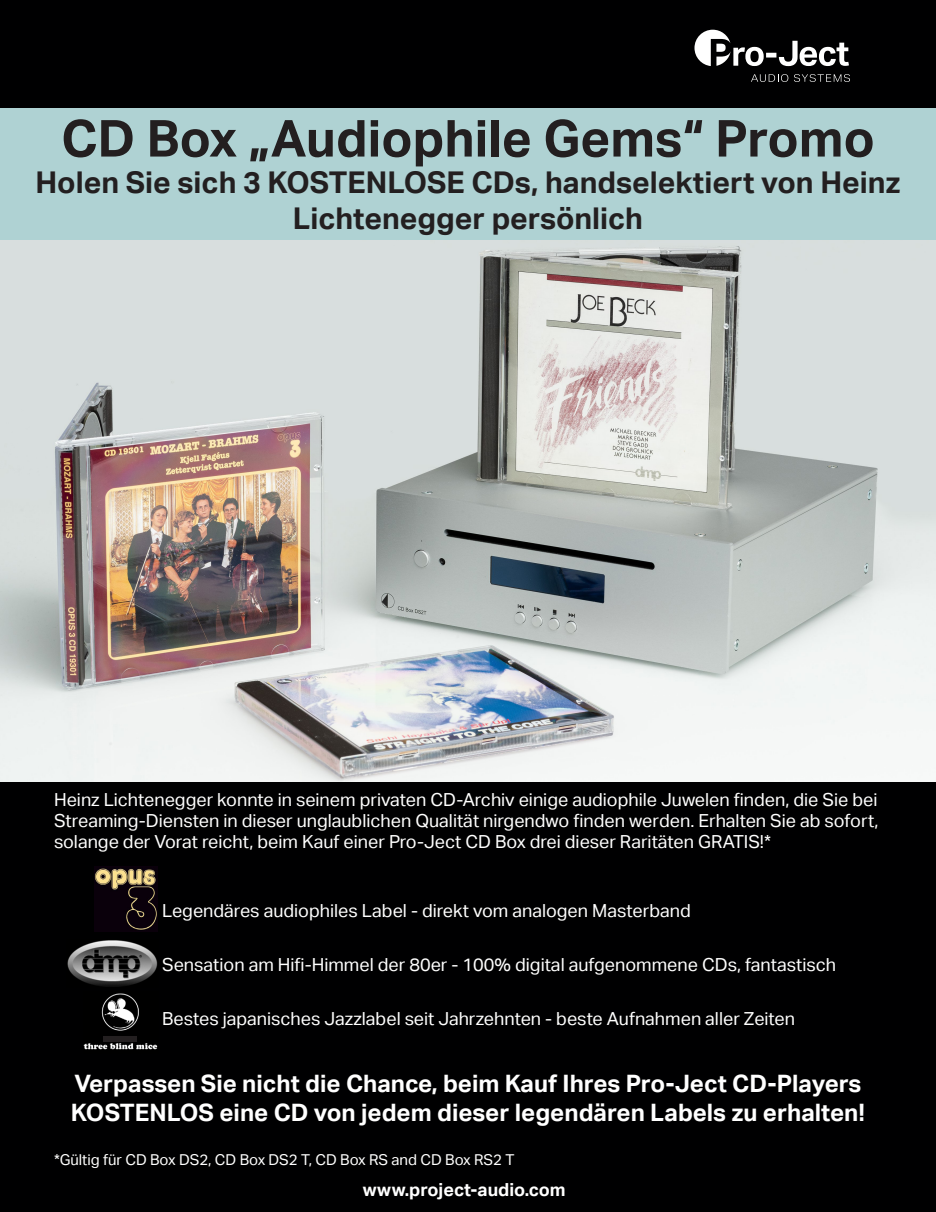
<style>
.page{position:relative;width:936px;height:1212px;background:#fff}
.page>*{position:absolute;margin:0;border:0;box-sizing:border-box;transform-origin:0 0}
.t1{font:700 51px "Aktiv Grotesk Trial";color:#231f20}
.t2{font:700 30px/36px "Aktiv Grotesk Trial";color:#231f20;text-align:center}
.t3{font:700 24px/28.8px "Aktiv Grotesk Trial";color:#fff}
.t4{font:18px/21px "Aktiv Grotesk Trial";color:#fff;text-align:justify}
.t5{font:700 18px "Aktiv Grotesk Trial";color:#fff}
.t6{font:15px "Aktiv Grotesk Trial";color:#fff}
</style>
<div class="page">
<div style="left:0;top:0;width:935px;height:1212px;background:#000001"></div>
<div style="left:0;top:108px;width:935px;height:133px;background:#afd2d3"></div>
<svg style="left:694px;top:30px;width:154px;height:36px"></svg>
<svg style="left:751px;top:74px;width:99px;height:8px"></svg>
<img style="left:0;top:241px;width:935px;height:540px">
<img style="left:83px;top:993px;width:75px;height:57px">
<img style="left:95px;top:867px;width:62px;height:64px">
<img style="left:67px;top:940px;width:91px;height:47px">
<div style="left:103px;top:1036px;width:33px;height:6px;background:#231f20"></div>
<p class="t1" style="left:61px;top:109px;width:815px">CD Box „Audiophile Gems“ Promo</p>
<p class="t2" style="left:35px;top:164px;width:866px">Holen Sie sich 3 KOSTENLOSE CDs, handselektiert von Heinz<br>Lichtenegger persönlich</p>
<p class="t4" style="left:54px;top:789px;width:826px">Heinz Lichtenegger konnte in seinem privaten CD-Archiv einige audiophile Juwelen finden, die Sie bei Streaming-Diensten in dieser unglaublichen Qualität nirgendwo finden werden. Erhalten Sie ab sofort, solange der Vorat reicht, beim Kauf einer Pro-Ject CD Box drei dieser Raritäten GRATIS!*</p>
<p class="t4" style="left:162px;top:900px;width:530px">Legendäres audiophiles Label - direkt vom analogen Masterband</p>
<p class="t4" style="left:162px;top:954px;width:675px">Sensation am Hifi-Himmel der 80er - 100% digital aufgenommene CDs, fantastisch</p>
<p class="t4" style="left:162px;top:1008px;width:634px">Bestes japanisches Jazzlabel seit Jahrzehnten - beste Aufnahmen aller Zeiten</p>
<p class="t3" style="left:71px;top:1069px;width:795px">Verpassen Sie nicht die Chance, beim Kauf Ihres Pro-Ject CD-Players<br>KOSTENLOS eine CD von jedem dieser legendären Labels zu erhalten!</p>
<p class="t6" style="left:54px;top:1151px;width:462px">*Gültig für CD Box DS2, CD Box DS2 T, CD Box RS and CD Box RS2 T</p>
<p class="t5" style="left:363px;top:1179px;width:204px">www.project-audio.com</p>
</div>
